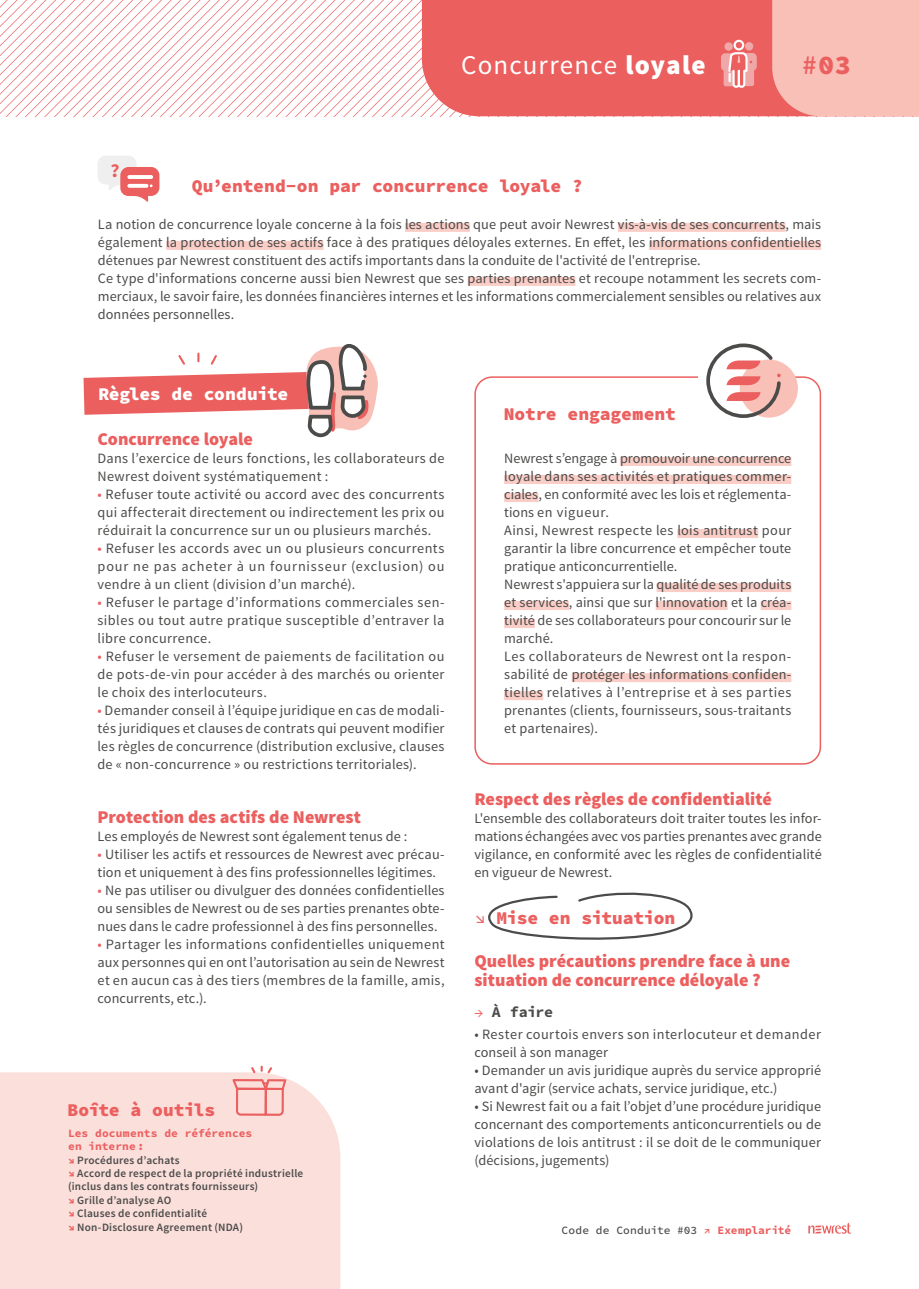
<style>
.page{position:relative;width:919px;height:1289px;background:#fff}
.page>*{position:absolute;margin:0;border:0;box-sizing:border-box;transform-origin:0 0}
.t1{font:27px "Source Sans Pro";letter-spacing:.045em;color:#fff}
.t2{font:27px "Source Code Variable";color:#eb5f5f}
.t3{font:18.75px "Source Code Variable";color:#eb5f5f}
.Courant_-_FR{font:900 18px "Source Sans Pro";color:#eb5f5f}
.Chapeaux___Titres_-_FR{font:18px "Source Code Variable";letter-spacing:-.01em;color:#eb5f5f}
.Chapeaux___Titres_-_FR-2{font:900 18px/19.5px "Source Sans Pro";color:#eb5f5f}
.Chapeaux___Titres_-_FR-3{font:18px "Source Code Variable";letter-spacing:-.015em;color:#fff}
.Chapeaux___Titres_-_FR-4{font:15px "Source Code Variable";letter-spacing:-.02em;color:#4b4b4a}
.Courant_-_FR-2{font:14.25px/18px "Source Sans Pro";letter-spacing:.015em;color:#4b4b4a;text-align:justify}
.Courant_-_FR____sans_retrait{font:14.25px/18px "Source Sans Pro";letter-spacing:.005em;color:#4b4b4a;text-align:justify}
.Courant_-_FR____sans_retrait-2{font:600 11.25px/12.8px "Source Sans Pro";letter-spacing:.02em;color:#4b4b4a}
.Courant_-_FR____sans_retrait-3{font:11.25px/13.5px "Source Code Variable";letter-spacing:.01em;color:#eb5f5f}
.t4{font:11.25px "Source Code Variable";letter-spacing:.005em;color:#4b4b4a}
.s1{font-weight:900}
.s2{color:#eb5f5f}
.s3{font-family:"Source Code Variable";font-weight:400;color:#eb5f5f}
.s4{font-size:14.25px;color:#eb5f5f}
</style>
<div class="page">
<svg style="left:0;top:0;width:422px;height:116px"></svg>
<div style="left:0;top:1072px;width:340px;height:216px;background:#fbdfdb"></div>
<div style="left:422px;top:0;width:350px;height:116px;background:#eb5f5f"></div>
<div style="left:772px;top:0;width:146px;height:116px;background:#f8c0b7"></div>
<svg style="left:98px;top:156px;width:61px;height:46px"></svg>
<div style="left:474px;top:376px;width:347px;height:388px;border:2px solid #eb5f5f;border-radius:17px"></div>
<div style="left:697px;top:365px;width:88px;height:55px;background:#fff"></div>
<div style="left:739px;top:359px;width:58px;height:58px;background:#f8c0b7;border-radius:50%"></div>
<svg style="left:706px;top:343px;width:76px;height:75px"></svg>
<svg style="left:721px;top:39px;width:35px;height:50px;background:#ef9696"></svg>
<div style="left:620px;top:457px;width:171px;height:9px;background:#facdc6"></div>
<div style="left:504px;top:475px;width:287px;height:9px;background:#facdc6"></div>
<div style="left:504px;top:493px;width:34px;height:9px;background:#facdc6"></div>
<div style="left:677px;top:529px;width:81px;height:9px;background:#facdc6"></div>
<div style="left:656px;top:583px;width:135px;height:9px;background:#facdc6"></div>
<div style="left:504px;top:601px;width:65px;height:9px;background:#facdc6"></div>
<div style="left:655px;top:601px;width:72px;height:9px;background:#facdc6"></div>
<div style="left:760px;top:601px;width:31px;height:9px;background:#facdc6"></div>
<div style="left:504px;top:619px;width:31px;height:9px;background:#facdc6"></div>
<div style="left:571px;top:673px;width:220px;height:9px;background:#facdc6"></div>
<div style="left:504px;top:691px;width:39px;height:9px;background:#facdc6"></div>
<div style="left:405px;top:223px;width:65px;height:9px;background:#facdc6"></div>
<div style="left:618px;top:223px;width:167px;height:9px;background:#facdc6"></div>
<div style="left:166px;top:241px;width:157px;height:9px;background:#facdc6"></div>
<div style="left:649px;top:241px;width:172px;height:9px;background:#facdc6"></div>
<div style="left:467px;top:277px;width:108px;height:9px;background:#facdc6"></div>
<svg style="left:83px;top:344px;width:295px;height:94px"></svg>
<svg style="left:232px;top:1065px;width:55px;height:223px;background:#fadad6"></svg>
<svg style="left:488px;top:892px;width:205px;height:48px"></svg>
<svg style="left:808px;top:1223px;width:42px;height:10px"></svg>
<p class="t3" style="left:109px;top:157px;width:13px">?</p>
<p class="t1" style="left:461px;top:48px;width:246px">Concurrence <span class="s1">loyale</span></p>
<p class="Chapeaux___Titres_-_FR" style="left:192px;top:173px;width:392px">Qu’entend-on par concurrence loyale ?</p>
<p class="t2" style="left:801px;top:45px;width:51px">#03</p>
<p class="Courant_-_FR____sans_retrait" style="left:98px;top:215px;width:724px">La notion de concurrence loyale concerne à la fois les actions que peut avoir Newrest vis-à-vis de ses concurrents, mais également la protection de ses actifs face à des pratiques déloyales externes. En effet, les informations confidentielles détenues par Newrest constituent des actifs importants dans la conduite de l'activité de l'entreprise.</p>
<p class="Courant_-_FR____sans_retrait" style="left:98px;top:269px;width:724px">Ce type d'informations concerne aussi bien Newrest que ses parties prenantes et recoupe notamment les secrets com&shy;merciaux, le savoir faire, les données financières internes et les informations commercialement sensibles ou relatives aux données personnelles.</p>
<p class="Chapeaux___Titres_-_FR-3" style="left:98px;top:381px;width:191px">Règles de conduite</p>
<p class="Courant_-_FR" style="left:97px;top:427px;width:157px">Concurrence loyale</p>
<p class="Courant_-_FR-2" style="left:97px;top:449px;width:348px">Dans l’exercice de leurs fonctions, les collaborateurs de<br>Newrest doivent systématiquement :</p>
<p class="Courant_-_FR-2" style="left:97px;top:485px;width:348px"><span class="s2">•</span> Refuser toute activité ou accord avec des concurrents qui affecterait directement ou indirectement les prix ou réduirait la concurrence sur un ou plusieurs marchés.</p>
<p class="Courant_-_FR-2" style="left:97px;top:539px;width:348px"><span class="s2">•</span> Refuser les accords avec un ou plusieurs concurrents pour ne pas acheter à un fournisseur (exclusion) ou vendre à un client (division d’un marché).</p>
<p class="Courant_-_FR-2" style="left:97px;top:593px;width:348px"><span class="s2">•</span> Refuser le partage d’informations commerciales sen&shy;sibles ou tout autre pratique susceptible d’entraver la libre concurrence.</p>
<p class="Courant_-_FR-2" style="left:97px;top:647px;width:348px"><span class="s2">•</span> Refuser le versement de paiements de facilitation ou de pots-de-vin pour accéder à des marchés ou orienter le choix des interlocuteurs.</p>
<p class="Courant_-_FR-2" style="left:97px;top:701px;width:348px"><span class="s2">•</span> Demander conseil à l’équipe juridique en cas de modali&shy;tés juridiques et clauses de contrats qui peuvent modifier les règles de concurrence (distribution exclusive, clauses de « non-concurrence » ou restrictions territoriales).</p>
<p class="Courant_-_FR" style="left:97px;top:805px;width:265px">Protection des actifs de Newrest</p>
<p class="Courant_-_FR-2" style="left:97px;top:827px;width:311px">Les employés de Newrest sont également tenus de :</p>
<p class="Courant_-_FR-2" style="left:97px;top:845px;width:348px"><span class="s2">•</span> Utiliser les actifs et ressources de Newrest avec précau&shy;tion et uniquement à des fins professionnelles légitimes.</p>
<p class="Courant_-_FR-2" style="left:97px;top:881px;width:348px"><span class="s2">•</span> Ne pas utiliser ou divulguer des données confidentielles ou sensibles de Newrest ou de ses parties prenantes obte&shy;nues dans le cadre professionnel à des fins personnelles.</p>
<p class="Courant_-_FR-2" style="left:97px;top:935px;width:348px"><span class="s2">•</span> Partager les informations confidentielles uniquement aux personnes qui en ont l’autorisation au sein de Newrest et en aucun cas à des tiers (membres de la famille, amis, concurrents, etc.).</p>
<p class="Chapeaux___Titres_-_FR" style="left:68px;top:1096px;width:149px">Boîte à outils</p>
<p class="Courant_-_FR____sans_retrait-3" style="left:68px;top:1126px;width:186px">Les documents de références en interne:</p>
<p class="Courant_-_FR____sans_retrait-2" style="left:68px;top:1153px;width:113px"><span class="s3">↘</span> Procédures d’achats</p>
<p class="Courant_-_FR____sans_retrait-2" style="left:68px;top:1167px;width:237px"><span class="s3">↘</span> Accord de respect de la propriété industrielle (inclus dans les contrats fournisseurs)</p>
<p class="Courant_-_FR____sans_retrait-2" style="left:68px;top:1193px;width:105px"><span class="s3">↘</span> Grille d’analyse AO</p>
<p class="Courant_-_FR____sans_retrait-2" style="left:68px;top:1207px;width:140px"><span class="s3">↘</span> Clauses de confidentialité</p>
<p class="Courant_-_FR____sans_retrait-2" style="left:68px;top:1220px;width:176px"><span class="s3">↘</span> Non-Disclosure Agreement (NDA)</p>
<p class="Chapeaux___Titres_-_FR" style="left:504px;top:401px;width:174px">Notre engagement</p>
<p class="Courant_-_FR____sans_retrait" style="left:504px;top:449px;width:289px">Newrest s’engage à promouvoir une concurrence loyale dans ses activités et pratiques commer&shy;ciales, en conformité avec les lois et réglementa&shy;tions en vigueur.</p>
<p class="Courant_-_FR____sans_retrait" style="left:504px;top:521px;width:289px">Ainsi, Newrest respecte les lois antitrust pour garantir la libre concurrence et empêcher toute pratique anticoncurrentielle.</p>
<p class="Courant_-_FR____sans_retrait" style="left:504px;top:575px;width:289px">Newrest s'appuiera sur la qualité de ses produits et services, ainsi que sur l'innovation et la créa&shy;tivité de ses collaborateurs pour concourir sur le marché.</p>
<p class="Courant_-_FR____sans_retrait" style="left:504px;top:647px;width:289px">Les collaborateurs de Newrest ont la respon&shy;sabilité de protéger les informations confiden&shy;tielles relatives à l’entreprise et à ses parties prenantes (clients, fournisseurs, sous-traitants et partenaires).</p>
<p class="Courant_-_FR" style="left:474px;top:787px;width:299px">Respect des règles de confidentialité</p>
<p class="Courant_-_FR-2" style="left:474px;top:809px;width:349px">L'ensemble des collaborateurs doit traiter toutes les infor&shy;mations échangées avec vos parties prenantes avec grande vigilance, en conformité avec les règles de confidentialité en vigueur de Newrest.</p>
<p class="Chapeaux___Titres_-_FR" style="left:475px;top:904px;width:202px">↘ Mise en situation</p>
<p class="Chapeaux___Titres_-_FR-2" style="left:474px;top:951px;width:317px">Quelles précautions prendre face à une situation de concurrence déloyale ?</p>
<p class="Chapeaux___Titres_-_FR-4" style="left:474px;top:1001px;width:80px"><span class="s4">→</span> À faire</p>
<p class="Courant_-_FR-2" style="left:474px;top:1025px;width:348px">• Rester courtois envers son interlocuteur et demander conseil à son manager</p>
<p class="Courant_-_FR-2" style="left:474px;top:1061px;width:348px">• Demander un avis juridique auprès du service approprié avant d'agir (service achats, service juridique, etc.)</p>
<p class="Courant_-_FR-2" style="left:474px;top:1097px;width:348px">• Si Newrest fait ou a fait l’objet d’une procédure juridique concernant des comportements anticoncurrentiels ou de violations de lois antitrust : il se doit de le communiquer (décisions, jugements)</p>
<p class="t4" style="left:561px;top:1221px;width:231px">Code de Conduite #03 <span class="s2">↗ Exemplarité</span></p>
</div>
